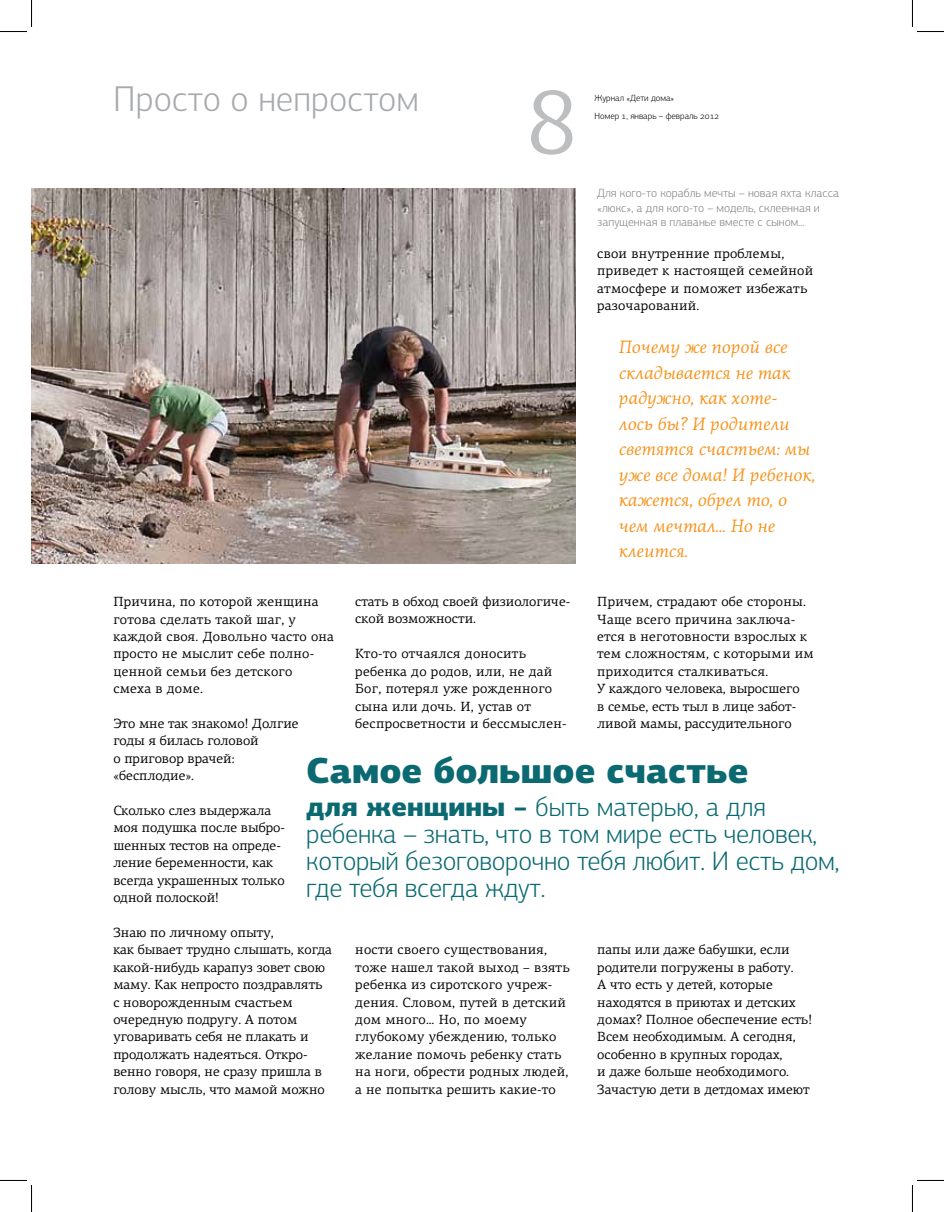
<style>
.page{position:relative;width:944px;height:1212px;background:#fff}
.page>*{position:absolute;margin:0;border:0;box-sizing:border-box;transform-origin:0 0}
.t1{font:90px "PF Centro Serif Pro";color:#bcbec0}
.t2{font:900 36px "PF Centro Sans Pro";color:#0b6a71}
.t3{font:300 36px "PF Centro Sans Pro";color:#a7a9ac}
.t4{font:300 27px/27px "PF Centro Sans Pro";letter-spacing:-.01em;color:#0b6a71}
.t5{font:italic 18px/25.5px "PF Centro Serif Pro";color:#f7941e}
.t6{font:13.35px/17.4px "PF Centro Serif Pro";letter-spacing:.02em;color:#000}
.t7{font:13.35px/17.4px "PF Centro Serif Pro";color:#000}
.t8{font:300 12px/14.4px "PF Centro Sans Pro";color:#808285}
.t9{font:300 9px "PF Centro Sans Pro";color:#000}
.s1{font-weight:900}
</style>
<div class="page">
<img style="left:32px;top:188px;width:543px;height:375px">
<svg style="left:0;top:0;width:32px;height:32px"></svg>
<svg style="left:0;top:1179px;width:32px;height:32px"></svg>
<svg style="left:911px;top:0;width:32px;height:32px"></svg>
<svg style="left:911px;top:1179px;width:32px;height:32px"></svg>
<h2 class="t3" style="left:113px;top:78px;width:307px">Просто о непростом</h2>
<h1 class="t1" style="left:526px;top:69px;width:52px">8</h1>
<p class="t9" style="left:594px;top:93px;width:81px">Журнал «Дети дома»</p>
<p class="t9" style="left:594px;top:110px;width:126px">Номер 1, январь – февраль 2012</p>
<p class="t8" style="left:597px;top:186px;width:243px">Для кого-то корабль мечты – новая яхта класса «люкс», а для кого-то – модель, склеенная и запущенная в плаванье вместе с сыном…</p>
<p class="t6" style="left:597px;top:244px;width:217px">свои внутренние проблемы, приведет к настоящей семейной атмосфере и поможет избежать разочарований.</p>
<h3 class="t5" style="left:618px;top:334px;width:198px">Почему же порой все складывается не так радужно, как хоте&shy;лось бы? И родители светятся счастьем: мы уже все дома! И ребенок, кажется, обрел то, о чем мечтал… Но не клеится.</h3>
<p class="t6" style="left:597px;top:592px;width:218px">Причем, страдают обе стороны.<br>Чаще всего причина заключа&shy;ется в неготовности взрослых к тем сложностям, с которыми им приходится сталкиваться.<br>У каждого человека, выросшего<br>в семье, есть тыл в лице забот&shy;ливой мамы, рассудительного</p>
<p class="t7" style="left:355px;top:592px;width:216px">стать в обход своей физиологиче&shy;ской возможности.</p>
<p class="t6" style="left:355px;top:645px;width:213px">Кто-то отчаялся доносить ребенка до родов, или, не дай<br>Бог, потерял уже рожденного сына или дочь. И, устав от беспросветности и бессмыслен-</p>
<p class="t6" style="left:113px;top:592px;width:222px">Причина, по которой женщина готова сделать такой шаг, у каждой своя. Довольно часто она просто не мыслит себе полно&shy;ценной семьи без детского<br>смеха в доме.</p>
<p class="t7" style="left:113px;top:714px;width:186px">Это мне так знакомо! Долгие годы я билась головой<br>о приговор врачей: «бесплодие».</p>
<p class="t7" style="left:113px;top:801px;width:173px">Сколько слез выдержала моя подушка после выбро&shy;шенных тестов на опреде&shy;ление беременности, как всегда украшенных только одной полоской!</p>
<p class="t7" style="left:113px;top:923px;width:220px">Знаю по личному опыту,<br>как бывает трудно слышать, когда какой-нибудь карапуз зовет свою маму. Как непросто поздравлять с новорожденным счастьем очередную подругу. А потом уговаривать себя не плакать и продолжать надеяться. Откро&shy;венно говоря, не сразу пришла в голову мысль, что мамой можно</p>
<h2 class="t2" style="left:306px;top:746px;width:443px">Самое большое счастье</h2>
<h3 class="t4" style="left:306px;top:793px;width:534px"><span class="s1">для женщины –</span> быть матерью, а для ребенка – знать, что в том мире есть человек, который безоговорочно тебя любит. И есть дом, где тебя всегда ждут.</h3>
<p class="t7" style="left:597px;top:940px;width:216px">папы или даже бабушки, если родители погружены в работу.<br>А что есть у детей, которые находятся в приютах и детских домах? Полное обеспечение есть!<br>Всем необходимым. А сегодня, особенно в крупных городах,<br>и даже больше необходимого.<br>Зачастую дети в детдомах имеют</p>
<p class="t6" style="left:355px;top:940px;width:216px">ности своего существования, тоже нашел такой выход – взять ребенка из сиротского учреж&shy;дения. Словом, путей в детский дом много… Но, по моему глубокому убеждению, только желание помочь ребенку стать на ноги, обрести родных людей, а не попытка решить какие-то</p>
</div>
